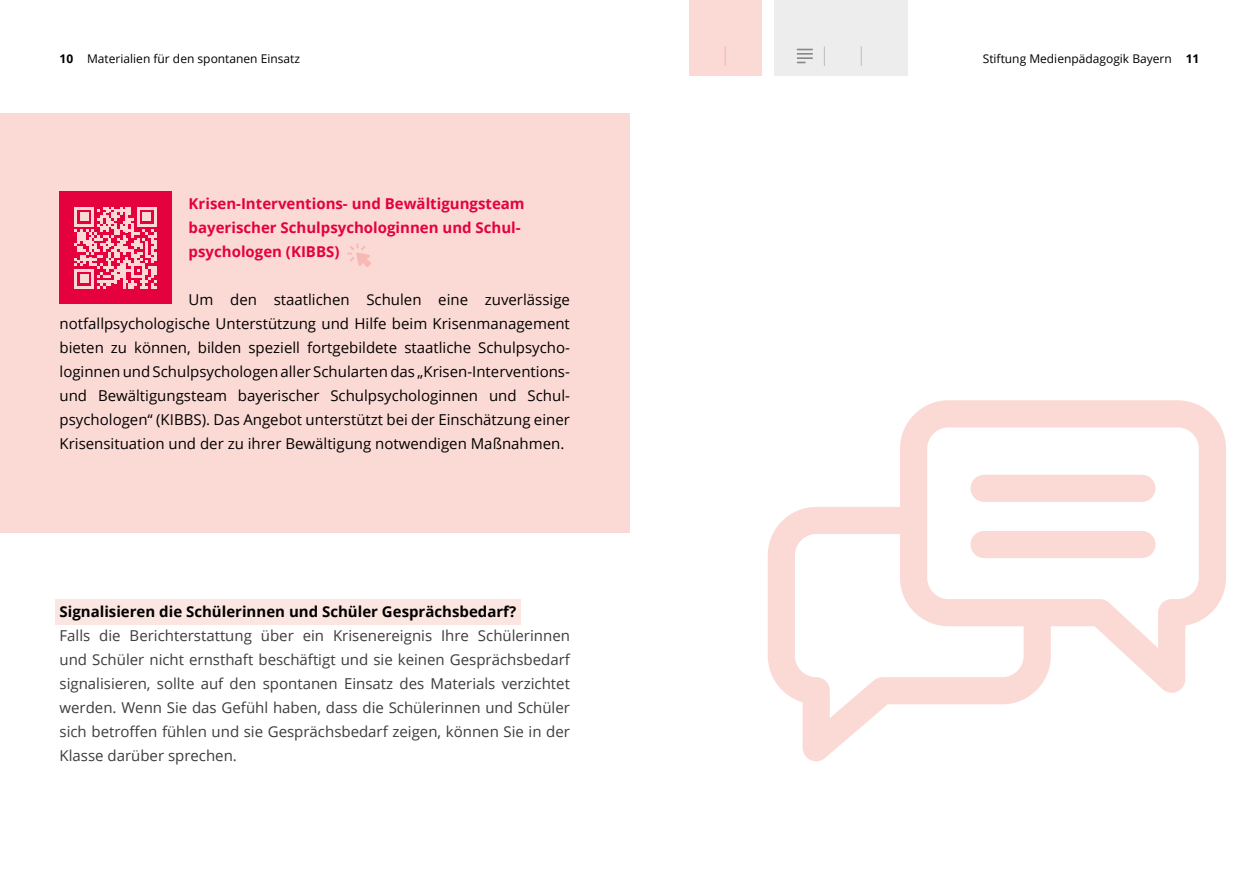
<style>
.page{position:relative;width:1259px;height:893px;background:#fff}
.page>*{position:absolute;margin:0;border:0;box-sizing:border-box;transform-origin:0 0}
.t1{font:15px/24px "Open Sans";color:#000;text-align:justify}
.t2{font:15px/24px "Open Sans";color:#3c3c3b;text-align:justify}
.t3{font:700 15px/24px "Open Sans";color:#e4013e}
.t4{font:700 15px "Open Sans";color:#000}
.t5{font:12px "Open Sans";color:#000}
.s1{font-weight:700}
</style>
<div class="page">
<div style="left:689px;top:0;width:72px;height:76px;background:#fbdad5"></div>
<div style="left:774px;top:0;width:134px;height:76px;background:#ededed"></div>
<svg style="left:797px;top:49px;width:16px;height:14px"></svg>
<svg style="left:724px;top:47px;width:2px;height:19px"></svg>
<svg style="left:824px;top:47px;width:1px;height:19px"></svg>
<svg style="left:860px;top:47px;width:2px;height:19px"></svg>
<div style="left:0;top:113px;width:629px;height:420px;background:#fbdad5"></div>
<div style="left:55px;top:599px;width:465px;height:26px;background:#fce6e2"></div>
<svg style="left:767px;top:400px;width:459px;height:361px"></svg>
<div style="left:970px;top:475px;width:185px;height:27px;background:#fbdad5;border-radius:14px"></div>
<div style="left:970px;top:531px;width:185px;height:27px;background:#fbdad5;border-radius:14px"></div>
<svg style="left:347px;top:243px;width:24px;height:24px"></svg>
<div style="left:60px;top:192px;width:112px;height:112px;background:#e4013e"></div>
<svg style="left:75px;top:207px;width:82px;height:82px"></svg>
<p class="t5" style="left:60px;top:51px;width:242px"><span class="s1">10</span> Materialien für den spontanen Einsatz</p>
<p class="t5" style="left:982px;top:51px;width:218px">Stiftung Medienpädagogik Bayern <span class="s1">11</span></p>
<p class="t3" style="left:189px;top:191px;width:337px">Krisen-Interventions- und Bewältigungsteam bayerischer Schulpsychologinnen und Schul&shy;psychologen (KIBBS)</p>
<p class="t1" style="left:60px;top:287px;width:512px;text-indent:129px">Um den staatlichen Schulen eine zuverlässige notfallpsychologische Unterstützung und Hilfe beim Krisenmanagement bieten zu können, bilden speziell fortgebildete staatliche Schulpsycho&shy;loginnen und Schulpsychologen aller Schularten das „Krisen-Interventions&shy;und Bewältigungsteam bayerischer Schulpsychologinnen und Schul&shy;psychologen“ (KIBBS). Das Angebot unterstützt bei der Einschätzung einer Krisensituation und der zu ihrer Bewältigung notwendigen Maßnahmen.</p>
<p class="t4" style="left:60px;top:601px;width:458px">Signalisieren die Schülerinnen und Schüler Gesprächsbedarf?</p>
<p class="t2" style="left:60px;top:623px;width:512px">Falls die Berichterstattung über ein Krisenereignis Ihre Schülerinnen und Schüler nicht ernsthaft beschäftigt und sie keinen Gesprächsbedarf signalisieren, sollte auf den spontanen Einsatz des Materials verzichtet werden. Wenn Sie das Gefühl haben, dass die Schülerinnen und Schüler sich betroffen fühlen und sie Gesprächsbedarf zeigen, können Sie in der Klasse darüber sprechen.</p>
</div>
